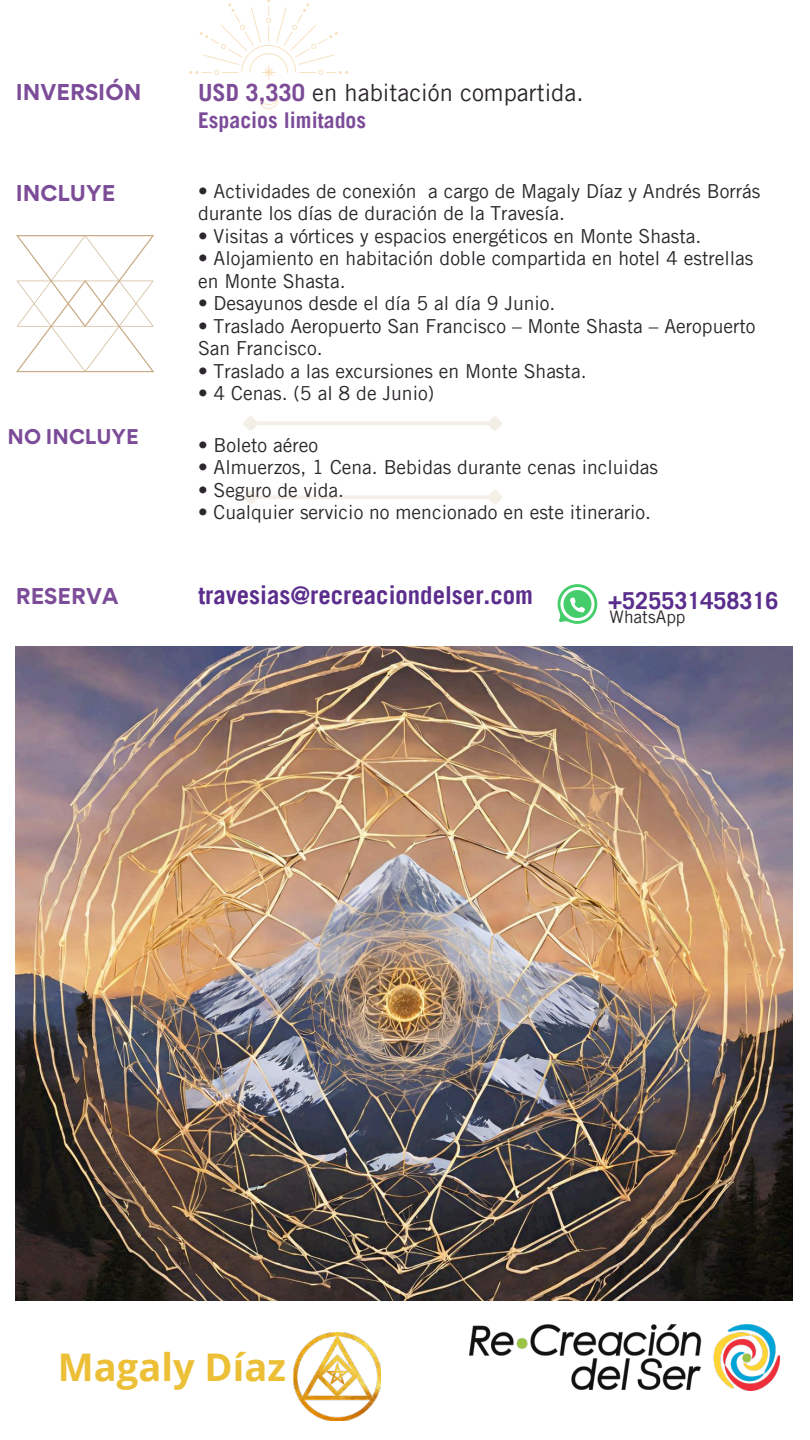
<style>
.page{position:relative;width:810px;height:1440px;background:#fff}
.page>*{position:absolute;margin:0;border:0;box-sizing:border-box;transform-origin:0 0}
.t1{font:700 38.1px "Open Sans";color:#edbf36}
.t2{font:700 24.8px "Trade Gothic LT Pro";color:#5b2d8d}
.t3{font:23.8px "Trade Gothic LT Pro";color:#2b272c}
.t4{font:700 23.4px "Trade Gothic LT Pro";color:#5b2d8d}
.t5{font:700 21.8px "Trade Gothic LT Pro";color:#7c4c99}
.t6{font:700 20.4px "Gordita";color:#7c4c99}
.t7{font:19.3px/22.5px "Trade Gothic LT Pro";color:#2b272c}
.t8{font:700 19px "Gordita";color:#7c4c99}
.t9{font:17.3px "Trade Gothic LT Pro";color:#2b272c}
.s1{font-weight:700;color:#7c4c99}
</style>
<div class="page">
<svg style="left:16px;top:235px;width:138px;height:137px"></svg>
<svg style="left:189px;top:0;width:159px;height:89px"></svg>
<svg style="left:260px;top:96px;width:18px;height:13px"></svg>
<hr style="left:255px;top:422px;width:235px;height:3px;background:#ad844b">
<svg style="left:243px;top:416px;width:19px;height:15px"></svg>
<svg style="left:484px;top:416px;width:18px;height:15px"></svg>
<img style="left:16px;top:646px;width:776px;height:654px">
<img style="left:469px;top:1325px;width:310px;height:66px">
<img style="left:293px;top:1333px;width:88px;height:87px">
<svg style="left:558px;top:584px;width:39px;height:40px"></svg>
<hr style="left:255px;top:495px;width:235px;height:4px;background:#f4efe7">
<svg style="left:243px;top:490px;width:14px;height:15px"></svg>
<svg style="left:489px;top:490px;width:13px;height:15px"></svg>
<p class="t6" style="left:16px;top:79px;width:127px">INVERSIÓN</p>
<p class="t3" style="left:198px;top:84px;width:387px"><span class="s1">USD 3,330</span> en habitación compartida.</p>
<p class="t6" style="left:16px;top:180px;width:101px">INCLUYE</p>
<p class="t8" style="left:8px;top:424px;width:133px">NO INCLUYE</p>
<p class="t5" style="left:198px;top:112px;width:170px">Espacios limitados</p>
<p class="t7" style="left:198px;top:182px;width:564px">• Actividades de conexión a cargo de Magaly Díaz y Andrés Borrás durante los días de duración de la Travesía.</p>
<p class="t7" style="left:198px;top:227px;width:505px">• Visitas a vórtices y espacios energéticos en Monte Shasta.</p>
<p class="t7" style="left:198px;top:250px;width:557px">• Alojamiento en habitación doble compartida en hotel 4 estrellas en Monte Shasta.</p>
<p class="t7" style="left:198px;top:295px;width:359px">• Desayunos desde el día 5 al día 9 Junio.</p>
<p class="t7" style="left:198px;top:317px;width:559px">• Traslado Aeropuerto San Francisco – Monte Shasta – Aeropuerto<br>San Francisco.</p>
<p class="t7" style="left:198px;top:362px;width:390px">• Traslado a las excursiones en Monte Shasta.</p>
<p class="t7" style="left:198px;top:385px;width:238px">• 4 Cenas. (5 al 8 de Junio)</p>
<p class="t7" style="left:198px;top:436px;width:122px">• Boleto aéreo</p>
<p class="t7" style="left:198px;top:459px;width:461px">• Almuerzos, 1 Cena. Bebidas durante cenas incluidas</p>
<p class="t7" style="left:198px;top:481px;width:147px">• Seguro de vida.</p>
<p class="t7" style="left:198px;top:504px;width:454px">• Cualquier servicio no mencionado en este itinerario.</p>
<p class="t6" style="left:16px;top:582px;width:104px">RESERVA</p>
<p class="t2" style="left:198px;top:586px;width:336px">travesias@recreaciondelser.com</p>
<p class="t4" style="left:608px;top:592px;width:172px">+525531458316</p>
<p class="t9" style="left:610px;top:611px;width:78px">WhatsApp</p>
<h1 class="t1" style="left:58px;top:1340px;width:230px">Magaly Díaz</h1>
</div>
